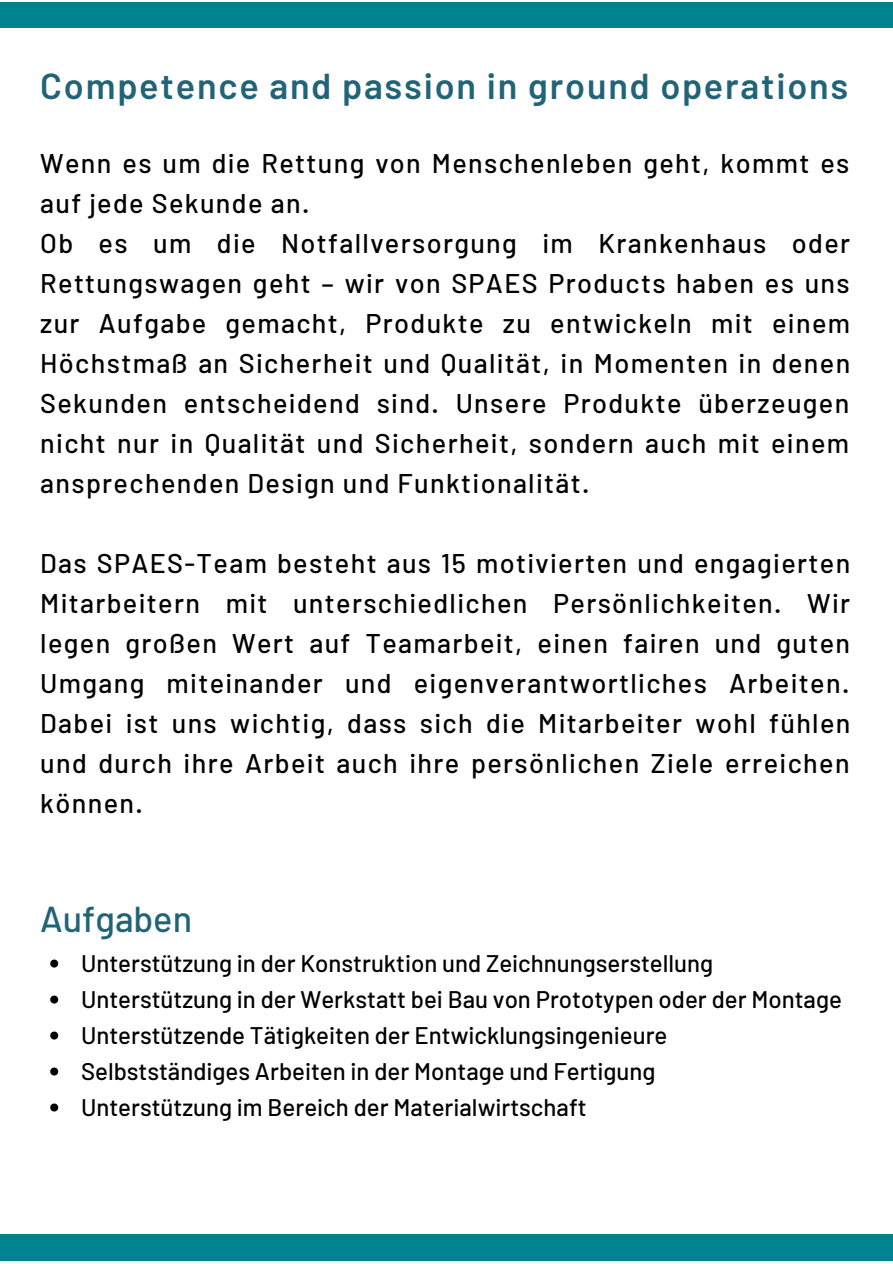
<style>
.page{position:relative;width:893px;height:1264px;background:#fff}
.page>*{position:absolute;margin:0;border:0;box-sizing:border-box;transform-origin:0 0}
.t1{font:600 36px "Barlow";letter-spacing:.05em;color:#216477}
.t2{font:500 36px "Barlow";color:#216477}
.t3{font:500 27px/39.9px "Barlow";letter-spacing:.05em;color:#000}
.t4{font:500 24px/36px "Barlow";color:#000}
</style>
<div class="page">
<div style="left:0;top:1233px;width:892px;height:27px;background:#00838e"></div>
<svg style="left:50px;top:959px;width:8px;height:8px"></svg>
<svg style="left:50px;top:995px;width:8px;height:8px"></svg>
<svg style="left:50px;top:1031px;width:8px;height:8px"></svg>
<svg style="left:50px;top:1067px;width:8px;height:8px"></svg>
<svg style="left:50px;top:1103px;width:8px;height:8px"></svg>
<div style="left:0;top:2px;width:892px;height:26px;background:#00838e"></div>
<h1 class="t1" style="left:40px;top:63px;width:809px">Competence and passion in ground operations</h1>
<p class="t3" style="left:40px;top:142px;width:811px">Wenn es um die Rettung von Menschenleben geht, kommt es auf jede Sekunde an.<br>Ob es um die Notfallversorgung im Krankenhaus oder Rettungswagen geht – wir von SPAES Products haben es uns zur Aufgabe gemacht, Produkte zu entwickeln mit einem Höchstmaß an Sicherheit und Qualität, in Momenten in denen Sekunden entscheidend sind. Unsere Produkte überzeugen nicht nur in Qualität und Sicherheit, sondern auch mit einem ansprechenden Design und Funktionalität.</p>
<p class="t3" style="left:40px;top:542px;width:811px;text-align:justify">Das SPAES-Team besteht aus 15 motivierten und engagierten Mitarbeitern mit unterschiedlichen Persönlichkeiten. Wir legen großen Wert auf Teamarbeit, einen fairen und guten Umgang miteinander und eigenverantwortliches Arbeiten.<br>Dabei ist uns wichtig, dass sich die Mitarbeiter wohl fühlen und durch ihre Arbeit auch ihre persönlichen Ziele erreichen können.</p>
<h1 class="t2" style="left:40px;top:895px;width:153px">Aufgaben</h1>
<p class="t4" style="left:81px;top:943px;width:762px">Unterstützung in der Konstruktion und Zeichnungserstellung Unterstützung in der Werkstatt bei Bau von Prototypen oder der Montage Unterstützende Tätigkeiten der Entwicklungsingenieure Selbstständiges Arbeiten in der Montage und Fertigung<br>Unterstützung im Bereich der Materialwirtschaft</p>
</div>
